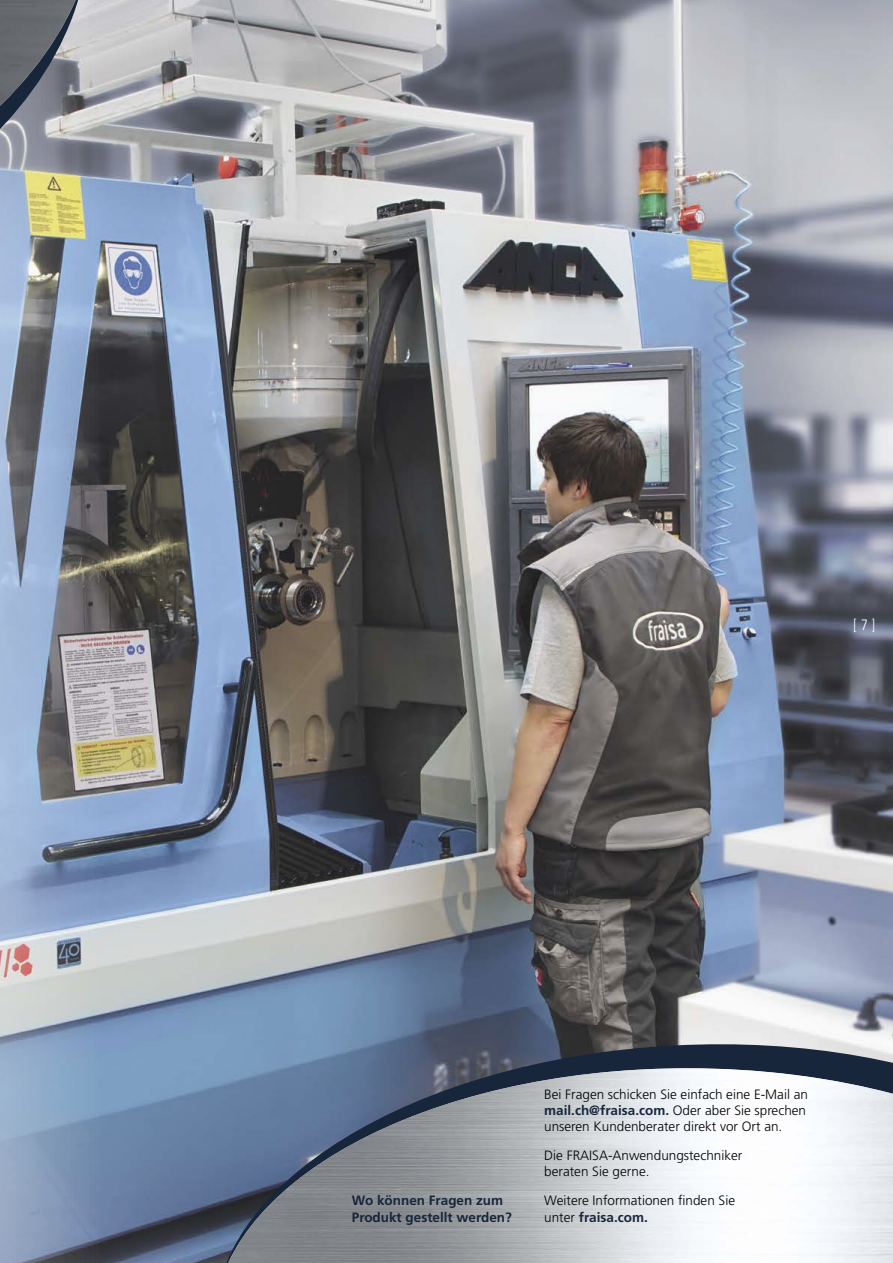
<style>
.page{position:relative;width:893px;height:1263px;background:#fff}
.page>*{position:absolute;margin:0;border:0;box-sizing:border-box;transform-origin:0 0}
.t1{font:300 condensed 15px "Frutiger LT Std";color:#fff}
.t2{font:300 13.5px/16.2px "Frutiger LT Std";color:#000}
.t3{font:700 13.5px/16.2px "Frutiger LT Std";color:#17263b}
.s1{font-weight:700;color:#17263b}
</style>
<div class="page">
<img style="left:0;top:0;width:893px;height:1263px">
<img style="left:0;top:0;width:99px;height:362px">
<img style="left:0;top:0;width:76px;height:106px">
<svg style="left:207px;top:1032px;width:686px;height:231px;background:#606f83"></svg>
<svg style="left:214px;top:1068px;width:14px;height:195px;background:#5b708e"></svg>
<img style="left:228px;top:1068px;width:665px;height:195px">
<p class="t1" style="left:853px;top:616px;width:24px">[ 7 ]</p>
<p class="t3" style="left:352px;top:1192px;width:162px">Wo können Fragen zum<br>Produkt gestellt werden?</p>
<p class="t2" style="left:544px;top:1086px;width:265px">Bei Fragen schicken Sie einfach eine E-Mail an <span class="s1">mail.ch@fraisa.com.</span> Oder aber Sie sprechen unseren Kundenberater direkt vor Ort an.</p>
<p class="t2" style="left:544px;top:1147px;width:200px">Die FRAISA-Anwendungstechniker beraten Sie gerne.</p>
<p class="t2" style="left:544px;top:1193px;width:192px">Weitere Informationen finden Sie unter <span class="s1">fraisa.com.</span></p>
</div>
